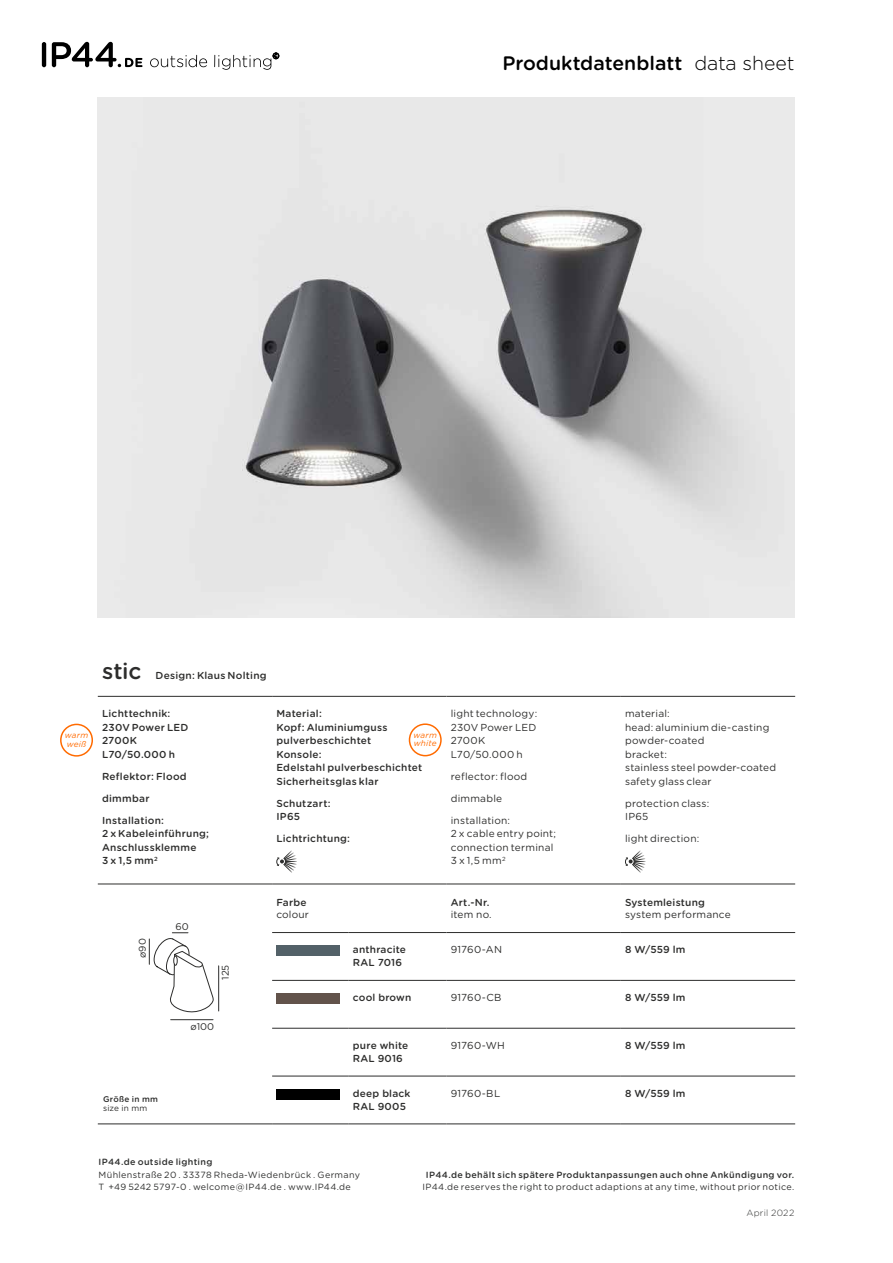
<style>
.page{position:relative;width:893px;height:1263px;background:#fff}
.page>*{position:absolute;margin:0;border:0;box-sizing:border-box;transform-origin:0 0}
.t1{font:500 22.5px "Gotham Rounded";color:#2d2d2c}
.t2{font:500 19.5px "Gotham Rounded";color:#000}
.t3{font:500 10.2px/13.5px "Gotham Rounded";letter-spacing:.025em;color:#2d2d2c}
.t4{font:10.2px/13.5px "Gotham Rounded";letter-spacing:.02em;color:#2d2d2c}
.t5{font:9.75px "Gotham Rounded";color:#2d2d2c}
.t6{font:9px/12.8px "Gotham Rounded";letter-spacing:.035em;color:#2f302f}
.t7{font:500 9px "Gotham Rounded";letter-spacing:.04em;color:#2f302f}
.t8{font:300 9px "Gotham Rounded";letter-spacing:.025em;color:#2f302f}
.t9{font:italic 8.25px/8.2px "Gotham Rounded";letter-spacing:.02em;color:#ff6b00}
.t10{font:500 8.25px "Gotham Rounded";letter-spacing:.03em;color:#2d2d2c}
.t11{font:8.25px "Gotham Rounded";letter-spacing:.02em;color:#2d2d2c}
.s1{font-weight:300}
</style>
<div class="page">
<svg style="left:42px;top:42px;width:237px;height:28px"></svg>
<img style="left:98px;top:98px;width:696px;height:519px">
<hr style="left:98px;top:696px;width:174px;height:1px;background:#2d2d2c">
<hr style="left:272px;top:696px;width:174px;height:1px;background:#2d2d2c">
<hr style="left:446px;top:696px;width:175px;height:1px;background:#2d2d2c">
<hr style="left:621px;top:696px;width:174px;height:1px;background:#2d2d2c">
<hr style="left:98px;top:884px;width:174px;height:1px;background:#2d2d2c">
<hr style="left:272px;top:884px;width:174px;height:1px;background:#2d2d2c">
<hr style="left:446px;top:884px;width:175px;height:1px;background:#2d2d2c">
<hr style="left:621px;top:884px;width:174px;height:1px;background:#2d2d2c">
<svg style="left:276px;top:850px;width:21px;height:23px"></svg>
<svg style="left:625px;top:850px;width:21px;height:23px"></svg>
<hr style="left:98px;top:1123px;width:174px;height:1px;background:#2d2d2c">
<hr style="left:272px;top:932px;width:77px;height:1px;background:#2d2d2c">
<hr style="left:272px;top:980px;width:77px;height:1px;background:#2d2d2c">
<hr style="left:272px;top:1028px;width:77px;height:1px;background:#2d2d2c">
<hr style="left:272px;top:1076px;width:77px;height:1px;background:#2d2d2c">
<hr style="left:621px;top:1123px;width:174px;height:1px;background:#2d2d2c">
<hr style="left:349px;top:932px;width:97px;height:1px;background:#2d2d2c">
<hr style="left:446px;top:932px;width:175px;height:1px;background:#2d2d2c">
<hr style="left:621px;top:932px;width:174px;height:1px;background:#2d2d2c">
<hr style="left:621px;top:980px;width:174px;height:1px;background:#2d2d2c">
<hr style="left:621px;top:1028px;width:174px;height:1px;background:#2d2d2c">
<hr style="left:621px;top:1076px;width:174px;height:1px;background:#2d2d2c">
<hr style="left:349px;top:980px;width:97px;height:1px;background:#2d2d2c">
<hr style="left:446px;top:980px;width:175px;height:1px;background:#2d2d2c">
<hr style="left:349px;top:1028px;width:97px;height:1px;background:#2d2d2c">
<hr style="left:446px;top:1028px;width:175px;height:1px;background:#2d2d2c">
<hr style="left:349px;top:1076px;width:97px;height:1px;background:#2d2d2c">
<hr style="left:446px;top:1076px;width:175px;height:1px;background:#2d2d2c">
<hr style="left:349px;top:1123px;width:97px;height:1px;background:#2d2d2c">
<hr style="left:446px;top:1123px;width:175px;height:1px;background:#2d2d2c">
<hr style="left:272px;top:1123px;width:77px;height:1px;background:#2d2d2c">
<hr style="left:171px;top:1019px;width:42px;height:1px;background:#2d2d2c">
<hr style="left:218px;top:966px;width:1px;height:45px;background:#2d2d2c">
<svg style="left:148px;top:932px;width:66px;height:81px"></svg>
<div style="left:276px;top:945px;width:64px;height:11px;background:#536168"></div>
<div style="left:276px;top:993px;width:64px;height:11px;background:#62534b"></div>
<div style="left:276px;top:1089px;width:64px;height:10px;background:#000"></div>
<div style="left:60px;top:724px;width:33px;height:33px;border:2px solid #ff6b00;border-radius:50%"></div>
<div style="left:409px;top:723px;width:33px;height:33px;border:2px solid #ff6b00;border-radius:50%"></div>
<h2 class="t2" style="left:502px;top:49px;width:294px">Produktdatenblatt <span class="s1">data sheet</span></h2>
<h1 class="t1" style="left:102px;top:655px;width:41px">stic</h1>
<p class="t3" style="left:156px;top:668px;width:113px">Design: Klaus Nolting</p>
<p class="t3" style="left:102px;top:706px;width:88px">Lichttechnik:<br>230V Power LED<br>2700K<br>L70/50.000 h</p>
<p class="t3" style="left:102px;top:765px;width:86px;line-height:22px">Reflektor: Flood dimmbar<br>Installation:</p>
<p class="t3" style="left:102px;top:826px;width:109px">2 x Kabeleinführung;<br>Anschlussklemme<br>3 x 1,5 mm<sup>2</sup></p>
<p class="t3" style="left:276px;top:706px;width:147px">Material:<br>Kopf: Aluminiumguss pulverbeschichtet<br>Konsole:<br>Edelstahl pulverbeschichtet<br>Sicherheitsglas klar</p>
<p class="t3" style="left:276px;top:796px;width:56px">Schutzart:<br>IP65</p>
<p class="t3" style="left:276px;top:831px;width:75px">Lichtrichtung:</p>
<p class="t9" style="left:65px;top:731px;width:25px">warm weiß</p>
<p class="t9" style="left:413px;top:731px;width:25px">warm white</p>
<p class="t5" style="left:176px;top:919px;width:15px">60</p>
<p class="t3" style="left:276px;top:895px;width:32px">Farbe</p>
<p class="t4" style="left:276px;top:907px;width:34px">colour</p>
<p class="t4" style="left:451px;top:706px;width:88px">light technology:<br>230V Power LED<br>2700K<br>L70/50.000 h</p>
<p class="t4" style="left:451px;top:765px;width:78px;line-height:22px">reflector: flood dimmable installation:</p>
<p class="t4" style="left:451px;top:826px;width:107px">2 x cable entry point; connection terminal<br>3 x 1,5 mm<sup>2</sup></p>
<p class="t3" style="left:451px;top:895px;width:40px">Art.-Nr.</p>
<p class="t4" style="left:451px;top:907px;width:43px">item no.</p>
<p class="t4" style="left:625px;top:706px;width:152px">material:<br>head: aluminium die-casting powder-coated<br>bracket:<br>stainless steel powder-coated safety glass clear</p>
<p class="t4" style="left:625px;top:796px;width:86px">protection class:<br>IP65</p>
<p class="t4" style="left:625px;top:831px;width:76px">light direction:</p>
<p class="t3" style="left:625px;top:895px;width:81px">Systemleistung</p>
<p class="t4" style="left:625px;top:907px;width:107px">system performance</p>
<p class="t5" style="left:136px;top:958px;width:21px;rotate:-90deg">ø90</p>
<p class="t10" style="left:103px;top:1093px;width:56px">Größe in mm</p>
<p class="t11" style="left:103px;top:1102px;width:46px">size in mm</p>
<p class="t5" style="left:219px;top:980px;width:17px;rotate:-90deg">125</p>
<p class="t5" style="left:190px;top:1020px;width:25px">ø100</p>
<p class="t3" style="left:353px;top:943px;width:55px;line-height:12.8px">anthracite<br>RAL 7016</p>
<p class="t4" style="left:451px;top:942px;width:53px">91760-AN</p>
<p class="t3" style="left:625px;top:942px;width:62px">8 W/559 lm</p>
<p class="t3" style="left:353px;top:990px;width:60px">cool brown</p>
<p class="t4" style="left:451px;top:990px;width:52px">91760-CB</p>
<p class="t3" style="left:625px;top:990px;width:62px">8 W/559 lm</p>
<p class="t3" style="left:353px;top:1039px;width:57px;line-height:12.8px">pure white<br>RAL 9016</p>
<p class="t4" style="left:451px;top:1038px;width:56px">91760-WH</p>
<p class="t3" style="left:625px;top:1038px;width:62px">8 W/559 lm</p>
<p class="t3" style="left:353px;top:1086px;width:59px;line-height:12.8px">deep black<br>RAL 9005</p>
<p class="t4" style="left:451px;top:1086px;width:51px">91760-BL</p>
<p class="t3" style="left:625px;top:1086px;width:62px">8 W/559 lm</p>
<p class="t7" style="left:99px;top:1155px;width:115px">IP44.de outside lighting</p>
<p class="t6" style="left:99px;top:1168px;width:263px">Mühlenstraße 20 . 33378 Rheda-Wiedenbrück . Germany<br>T +49 5242 5797-0 . welcome @ IP44.de . www.IP44.de</p>
<p class="t7" style="left:426px;top:1168px;width:370px">IP44.de behält sich spätere Produktanpassungen auch ohne Ankündigung vor.</p>
<p class="t6" style="left:423px;top:1180px;width:373px">IP44.de reserves the right to product adaptions at any time, without prior notice.</p>
<p class="t8" style="left:746px;top:1207px;width:49px">April 2022</p>
</div>
